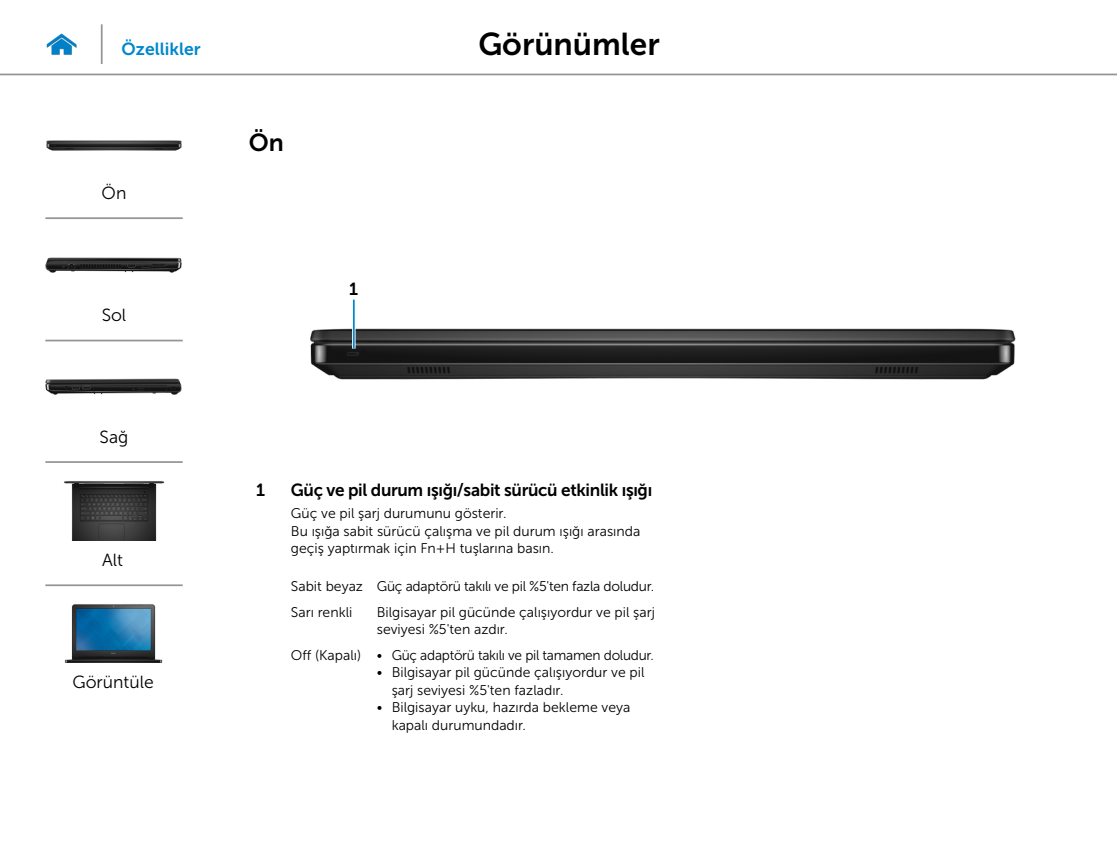
<style>
.page{position:relative;width:1117px;height:844px;background:#fff}
.page>*{position:absolute;margin:0;border:0;box-sizing:border-box;transform-origin:0 0}
.t1{font:31.5px "Museo Sans For Dell 700";color:#000}
.Head2{font:24.5px "Museo Sans For Dell 700";color:#000}
.Callout_Head{font:17.5px "Museo Sans For Dell 700";letter-spacing:-.02em;color:#000}
.t2{font:17.5px "Museo Sans For Dell 300";color:#000}
.Hyperlink{font:17.5px "Museo Sans For Dell 700";color:#0087cc}
.Callout-L{font:17.5px "Museo Sans For Dell 700";color:#000}
.Callout_description{font:14px/17.5px "Museo Sans For Dell 300";color:#000}
.Callout_description-2{font:14px "Museo Sans For Dell 300";letter-spacing:-.02em;color:#000}
</style>
<div class="page">
<hr style="left:0;top:74px;width:1116px;height:1px;background:#939598">
<img style="left:46px;top:33px;width:31px;height:22px">
<img style="left:310px;top:328px;width:706px;height:52px">
<hr style="left:352px;top:299px;width:3px;height:49px;background:#fff">
<hr style="left:353px;top:299px;width:1px;height:49px;background:#0087cc">
<hr style="left:101px;top:24px;width:2px;height:40px;background:#939598">
<img style="left:46px;top:140px;width:136px;height:11px">
<img style="left:45px;top:257px;width:137px;height:16px">
<img style="left:45px;top:378px;width:137px;height:17px">
<img style="left:64px;top:481px;width:100px;height:59px">
<img style="left:65px;top:604px;width:98px;height:58px">
<hr style="left:45px;top:217px;width:138px;height:2px;background:#939598">
<hr style="left:45px;top:339px;width:138px;height:2px;background:#939598">
<hr style="left:45px;top:461px;width:138px;height:2px;background:#939598">
<hr style="left:45px;top:584px;width:138px;height:2px;background:#939598">
<p class="Hyperlink" style="left:122px;top:39px;width:80px">Özellikler</p>
<h1 class="t1" style="left:478px;top:26px;width:183px">Görünümler</h1>
<p class="t2" style="left:102px;top:183px;width:26px">Ön</p>
<p class="t2" style="left:102px;top:305px;width:26px">Sol</p>
<p class="t2" style="left:100px;top:428px;width:30px">Sağ</p>
<p class="t2" style="left:102px;top:550px;width:22px">Alt</p>
<p class="t2" style="left:72px;top:672px;width:83px">Görüntüle</p>
<p class="Head2" style="left:249px;top:128px;width:37px">Ön</p>
<p class="Callout-L" style="left:349px;top:279px;width:10px">1</p>
<p class="Callout_Head" style="left:256px;top:480px;width:10px">1</p>
<p class="Callout_Head" style="left:291px;top:480px;width:363px">Güç ve pil durum ışığı/sabit sürücü etkinlik ışığı</p>
<p class="Callout_description" style="left:291px;top:505px;width:351px">Güç ve pil şarj durumunu gösterir.<br>Bu ışığa sabit sürücü çalışma ve pil durum ışığı arasında geçiş yaptırmak için Fn+H tuşlarına basın.</p>
<p class="Callout_description" style="left:291px;top:577px;width:74px">Sabit beyaz</p>
<p class="Callout_description-2" style="left:377px;top:578px;width:279px">Güç adaptörü takılı ve pil %5'ten fazla doludur.</p>
<p class="Callout_description" style="left:291px;top:603px;width:63px">Sarı renkli</p>
<p class="Callout_description" style="left:377px;top:603px;width:279px">Bilgisayar pil gücünde çalışıyordur ve pil şarj seviyesi %5'ten azdır.</p>
<p class="Callout_description" style="left:291px;top:646px;width:72px">Off (Kapalı)</p>
<p class="Callout_description-2" style="left:377px;top:647px;width:279px">• Güç adaptörü takılı ve pil tamamen doludur.</p>
<p class="Callout_description" style="left:391px;top:663px;width:254px;text-indent:-15px">• Bilgisayar pil gücünde çalışıyordur ve pil şarj seviyesi %5'ten fazladır.</p>
<p class="Callout_description" style="left:391px;top:698px;width:240px;text-indent:-15px">• Bilgisayar uyku, hazırda bekleme veya kapalı durumundadır.</p>
</div>
